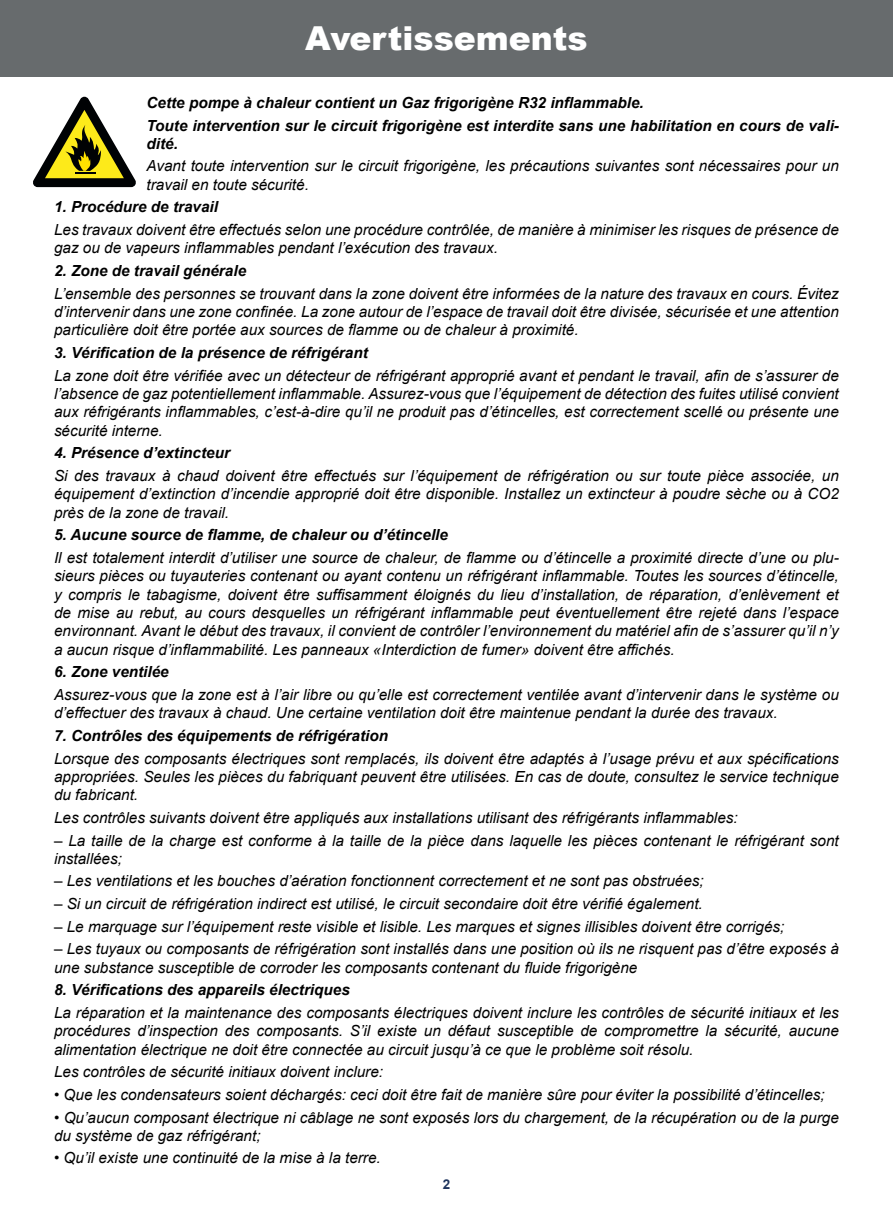
<style>
.page{position:relative;width:893px;height:1212px;background:#fff}
.page>*{position:absolute;margin:0;border:0;box-sizing:border-box;transform-origin:0 0}
.t1{font:900 33px "Arial";color:#fff}
.t2{font:italic 15.3px/18.3px "Arial";color:#000}
.t3{font:italic 700 15.3px/22.6px "Arial";color:#000}
.t4{font:700 13.5px "Arial";color:#1f355e}
</style>
<div class="page">
<div style="left:0;top:0;width:893px;height:77px;background:#676b6d"></div>
<svg style="left:33px;top:97px;width:103px;height:90px"></svg>
<h1 class="t1" style="left:305px;top:14px;width:284px">Avertissements</h1>
<p class="t3" style="left:146px;top:92px;width:694px">Cette pompe à chaleur contient un Gaz frigorigène R32 inflammable.<br>Toute intervention sur le circuit frigorigène est interdite sans une habilitation en cours de vali-</p>
<p class="t3" style="left:146px;top:133px;width:33px">dité.</p>
<p class="t2" style="left:146px;top:157px;width:694px">Avant toute intervention sur le circuit frigorigène, les précautions suivantes sont nécessaires pour un travail en toute sécurité.</p>
<p class="t3" style="left:54px;top:196px;width:166px">1. Procédure de travail</p>
<p class="t2" style="left:54px;top:221px;width:786px">Les travaux doivent être effectués selon une procédure contrôlée, de manière à minimiser les risques de présence de gaz ou de vapeurs inflammables pendant l’exécution des travaux.</p>
<p class="t3" style="left:54px;top:260px;width:194px">2. Zone de travail générale</p>
<p class="t2" style="left:54px;top:284px;width:786px;text-align:justify">L’ensemble des personnes se trouvant dans la zone doivent être informées de la nature des travaux en cours. Évitez d’intervenir dans une zone confinée. La zone autour de l’espace de travail doit être divisée, sécurisée et une attention particulière doit être portée aux sources de flamme ou de chaleur à proximité.</p>
<p class="t3" style="left:54px;top:342px;width:315px">3. Vérification de la présence de réfrigérant</p>
<p class="t2" style="left:54px;top:366px;width:786px;text-align:justify">La zone doit être vérifiée avec un détecteur de réfrigérant approprié avant et pendant le travail, afin de s’assurer de l’absence de gaz potentiellement inflammable. Assurez-vous que l’équipement de détection des fuites utilisé convient aux réfrigérants inflammables, c’est-à-dire qu’il ne produit pas d’étincelles, est correctement scellé ou présente une sécurité interne.</p>
<p class="t3" style="left:54px;top:442px;width:178px">4. Présence d’extincteur</p>
<p class="t2" style="left:54px;top:467px;width:786px;text-align:justify">Si des travaux à chaud doivent être effectués sur l’équipement de réfrigération ou sur toute pièce associée, un équipement d’extinction d’incendie approprié doit être disponible. Installez un extincteur à poudre sèche ou à CO2 près de la zone de travail.</p>
<p class="t3" style="left:54px;top:524px;width:395px">5. Aucune source de flamme, de chaleur ou d’étincelle</p>
<p class="t2" style="left:54px;top:549px;width:786px;text-align:justify">Il est totalement interdit d’utiliser une source de chaleur, de flamme ou d’étincelle a proximité directe d’une ou plu&shy;sieurs pièces ou tuyauteries contenant ou ayant contenu un réfrigérant inflammable. Toutes les sources d’étincelle, y compris le tabagisme, doivent être suffisamment éloignés du lieu d’installation, de réparation, d’enlèvement et de mise au rebut, au cours desquelles un réfrigérant inflammable peut éventuellement être rejeté dans l’espace environnant. Avant le début des travaux, il convient de contrôler l’environnement du matériel afin de s’assurer qu’il n’y a aucun risque d’inflammabilité. Les panneaux «Interdiction de fumer» doivent être affichés.</p>
<p class="t3" style="left:54px;top:661px;width:116px">6. Zone ventilée</p>
<p class="t2" style="left:54px;top:686px;width:786px">Assurez-vous que la zone est à l’air libre ou qu’elle est correctement ventilée avant d’intervenir dans le système ou d’effectuer des travaux à chaud. Une certaine ventilation doit être maintenue pendant la durée des travaux.</p>
<p class="t3" style="left:54px;top:725px;width:336px">7. Contrôles des équipements de réfrigération</p>
<p class="t2" style="left:54px;top:749px;width:786px;text-align:justify">Lorsque des composants électriques sont remplacés, ils doivent être adaptés à l’usage prévu et aux spécifications appropriées. Seules les pièces du fabriquant peuvent être utilisées. En cas de doute, consultez le service technique du fabricant.</p>
<p class="t2" style="left:54px;top:808px;width:685px">Les contrôles suivants doivent être appliqués aux installations utilisant des réfrigérants inflammables:</p>
<p class="t2" style="left:54px;top:831px;width:786px">– La taille de la charge est conforme à la taille de la pièce dans laquelle les pièces contenant le réfrigérant sont installées;</p>
<p class="t2" style="left:54px;top:872px;width:651px">– Les ventilations et les bouches d’aération fonctionnent correctement et ne sont pas obstruées;</p>
<p class="t2" style="left:54px;top:895px;width:650px">– Si un circuit de réfrigération indirect est utilisé, le circuit secondaire doit être vérifié également.</p>
<p class="t2" style="left:54px;top:917px;width:732px">– Le marquage sur l’équipement reste visible et lisible. Les marques et signes illisibles doivent être corrigés;</p>
<p class="t2" style="left:54px;top:940px;width:786px">– Les tuyaux ou composants de réfrigération sont installés dans une position où ils ne risquent pas d’être exposés à une substance susceptible de corroder les composants contenant du fluide frigorigène</p>
<p class="t3" style="left:54px;top:979px;width:297px">8. Vérifications des appareils électriques</p>
<p class="t2" style="left:54px;top:1003px;width:786px;text-align:justify">La réparation et la maintenance des composants électriques doivent inclure les contrôles de sécurité initiaux et les procédures d’inspection des composants. S’il existe un défaut susceptible de compromettre la sécurité, aucune alimentation électrique ne doit être connectée au circuit jusqu’à ce que le problème soit résolu.</p>
<p class="t2" style="left:54px;top:1063px;width:331px">Les contrôles de sécurité initiaux doivent inclure:</p>
<p class="t2" style="left:54px;top:1085px;width:772px">• Que les condensateurs soient déchargés: ceci doit être fait de manière sûre pour éviter la possibilité d’étincelles;</p>
<p class="t2" style="left:54px;top:1108px;width:786px">• Qu’aucun composant électrique ni câblage ne sont exposés lors du chargement, de la récupération ou de la purge du système de gaz réfrigérant;</p>
<p class="t2" style="left:54px;top:1149px;width:328px">• Qu’il existe une continuité de la mise à la terre.</p>
<p class="t4" style="left:443px;top:1176px;width:9px">2</p>
</div>
